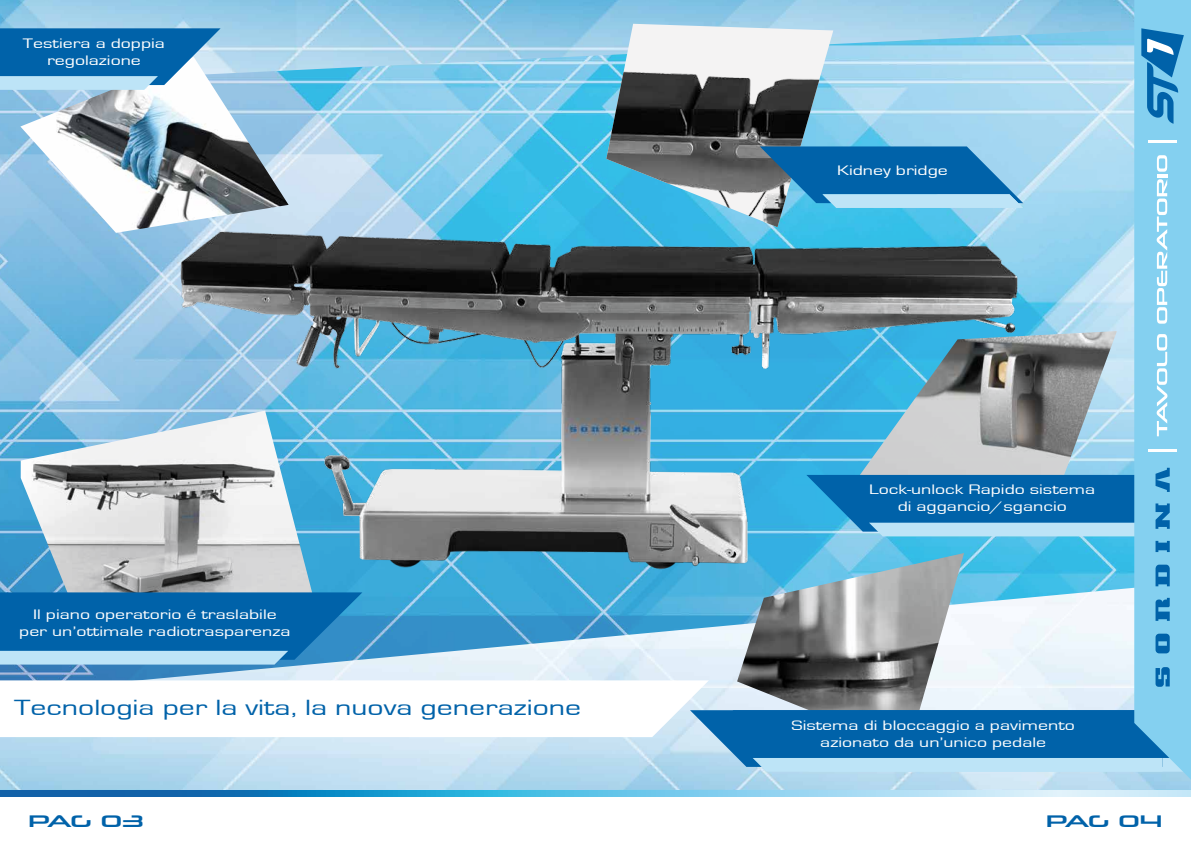
<style>
.page{position:relative;width:1191px;height:842px;background:#fff}
.page>*{position:absolute;margin:0;border:0;box-sizing:border-box;transform-origin:0 0}
.t1{font:22.7px "Eurostile";color:#0062a9;scale:1.4 1}
.t2{font:17px "Neuropolitical Rg";letter-spacing:-.045em;color:#0062a9;scale:1.4 1}
.t3{font:14.2px/17px "Eurostile";color:#fff;text-align:center;scale:1.4 1}
</style>
<div class="page">
<img style="left:0;top:84px;width:1134px;height:498px">
<img style="left:0;top:0;width:1134px;height:84px">
<img style="left:0;top:582px;width:1191px;height:209px">
<img style="left:1063px;top:331px;width:54px;height:137px">
<img style="left:737px;top:629px;width:227px;height:81px">
<img style="left:21px;top:411px;width:107px;height:181px">
<img style="left:20px;top:57px;width:268px;height:176px">
<img style="left:128px;top:164px;width:935px;height:465px">
<img style="left:606px;top:24px;width:227px;height:203px">
<svg style="left:690px;top:710px;width:444px;height:62px;background:#3082bc"></svg>
<svg style="left:0;top:592px;width:362px;height:73px;background:#237ab8"></svg>
<svg style="left:0;top:28px;width:221px;height:62px;background:#3e8ac0"></svg>
<svg style="left:0;top:680px;width:709px;height:57px"></svg>
<svg style="left:760px;top:146px;width:263px;height:62px;background:#3d89bc"></svg>
<svg style="left:0;top:791px;width:1191px;height:6px;background:#63b2da"></svg>
<svg style="left:1134px;top:0;width:57px;height:780px;background:#82ceee"></svg>
<svg style="left:1155px;top:634px;width:14px;height:19px"></svg>
<svg style="left:1155px;top:565px;width:14px;height:21px"></svg>
<svg style="left:806px;top:468px;width:385px;height:84px;background:#439acc"></svg>
<svg style="left:1155px;top:667px;width:14px;height:20px"></svg>
<svg style="left:1155px;top:598px;width:14px;height:23px"></svg>
<hr style="left:1148px;top:449px;width:28px;height:3px;background:#fff">
<hr style="left:1148px;top:140px;width:28px;height:3px;background:#fff">
<svg style="left:1156px;top:334px;width:11px;height:102px"></svg>
<svg style="left:1156px;top:155px;width:11px;height:169px"></svg>
<svg style="left:1141px;top:28px;width:42px;height:96px;background:#499ccd"></svg>
<p class="t3" style="left:23px;top:35px;width:103px">Testiera a doppia regolazione</p>
<p class="t3" style="left:19px;top:606px;width:195px">Il piano operatorio é traslabile per un’ottimale radiotrasparenza</p>
<h1 class="t1" style="left:14px;top:696px;width:406px">Tecnologia per la vita, la nuova generazione</h1>
<p class="t3" style="left:837px;top:162px;width:81px">Kidney bridge</p>
<p class="t3" style="left:869px;top:481px;width:163px">Lock-unlock Rapido sistema di aggancio/sgancio</p>
<p class="t3" style="left:791px;top:717px;width:204px">Sistema di bloccaggio a pavimento azionato da un’unico pedale</p>
<p class="t2" style="left:28px;top:811px;width:84px">PAG 03</p>
<p class="t2" style="left:1046px;top:811px;width:85px">PAG 04</p>
</div>
